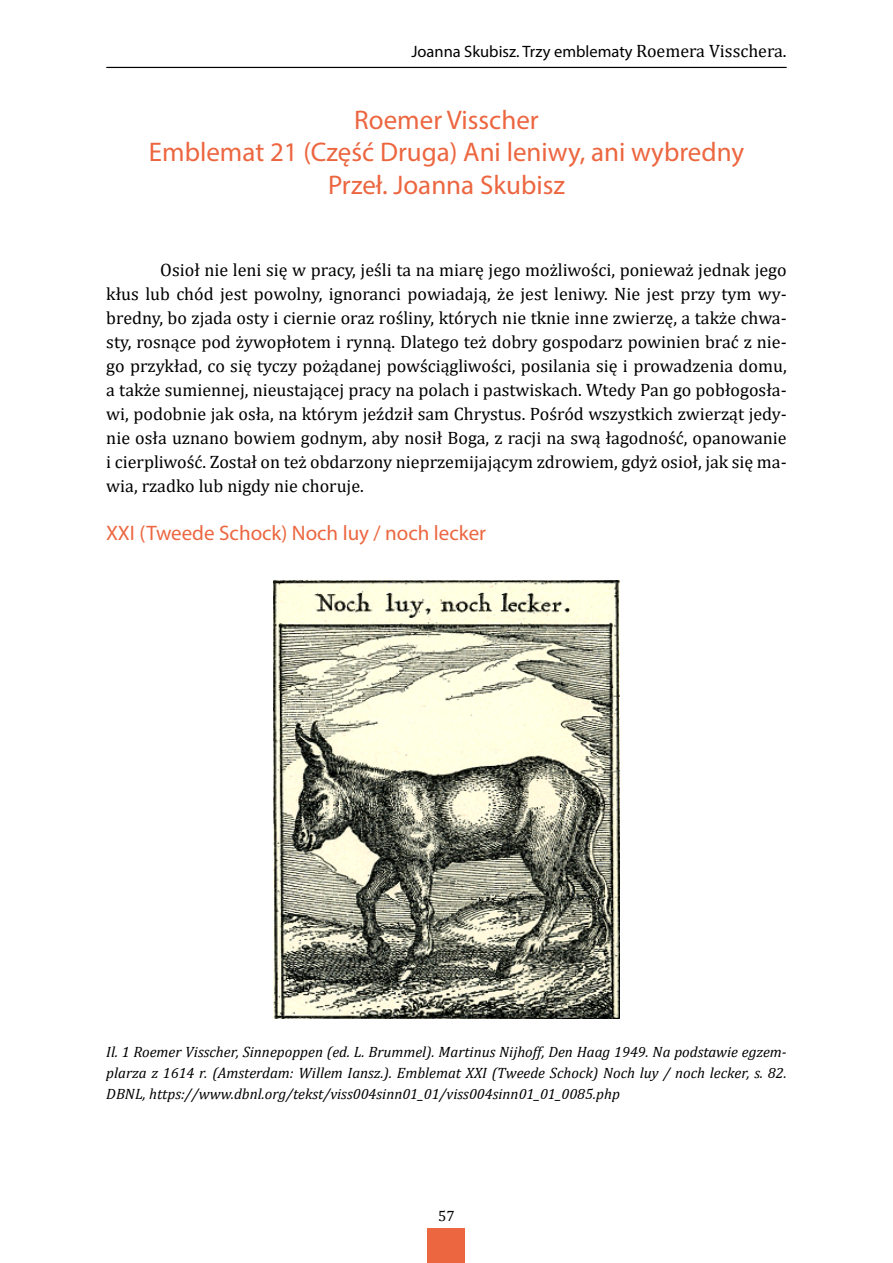
<style>
.page{position:relative;width:893px;height:1263px;background:#fff}
.page>*{position:absolute;margin:0;border:0;box-sizing:border-box;transform-origin:0 0}
.t1{font:27px/32.4px "Myriad Pro";color:#ec6640;text-align:center}
.t2{font:21px "Myriad Pro";color:#ec6640}
.t3{font:18px/24px "Cambria";color:#000;text-align:justify}
.t4{font:16.5px "Myriad Pro";color:#000}
.t5{font:italic 15px/21px "Cambria";color:#000;text-align:justify}
.t6{font:15px "Cambria";color:#000}
.s1{font-family:"Cambria";font-size:18px}
.s2{color:#020203}
</style>
<div class="page">
<img style="left:274px;top:580px;width:345px;height:438px">
<div style="left:428px;top:1228px;width:37px;height:35px;background:#ec6640"></div>
<hr style="left:106px;top:67px;width:681px;height:1px;background:#000">
<p class="t4" style="left:411px;top:41px;width:377px">Joanna Skubisz. Trzy emblematy <span class="s1">Roemera Visschera.</span></p>
<h1 class="t1" style="left:149px;top:103px;width:597px">Roemer Visscher<br>Emblemat 21 (Część Druga) Ani leniwy, ani wybredny<br>Przeł. Joanna Skubisz</h1>
<p class="t3" style="left:106px;top:258px;width:682px;text-indent:54px">Osioł nie leni się w pracy, jeśli ta na miarę jego możliwości, ponieważ jednak jego kłus lub chód jest powolny, ignoranci powiadają, że jest leniwy. Nie jest przy tym wy&shy;bredny, bo zjada osty i ciernie oraz rośliny, których nie tknie inne zwierzę, a także chwa&shy;sty, rosnące pod żywopłotem i rynną. Dlatego też dobry gospodarz powinien brać z nie&shy;go przykład, co się tyczy pożądanej powściągliwości, posilania się i prowadzenia domu, a także sumiennej, nieustającej pracy na polach i pastwiskach. Wtedy Pan go pobłogosła&shy;wi, podobnie jak osła, na którym jeździł sam Chrystus. Pośród wszystkich zwierząt jedy&shy;nie osła uznano bowiem godnym, aby nosił Boga, z racji na swą łagodność, opanowanie i cierpliwość. Został on też obdarzony nieprzemijającym zdrowiem, gdyż osioł, jak się ma&shy;wia, rzadko lub nigdy nie choruje.</p>
<p class="t2" style="left:106px;top:520px;width:381px">XXI (Tweede Schock) Noch luy / noch lecker</p>
<p class="t5" style="left:106px;top:1041px;width:682px">Il. 1 Roemer Visscher, Sinnepoppen (ed. L. Brummel). Martinus Nijhoff, Den Haag 1949. Na podstawie egzem&shy;plarza z 1614 r. (Amsterdam: Willem Iansz.). Emblemat XXI (Tweede Schock) Noch luy / noch lecker, s. 82.<br>DBNL, <span class="s2">https://www.dbnl.org/tekst/viss004sinn01_01/viss004sinn01_01_0085.php</span></p>
<p class="t6" style="left:438px;top:1207px;width:18px">57</p>
</div>
